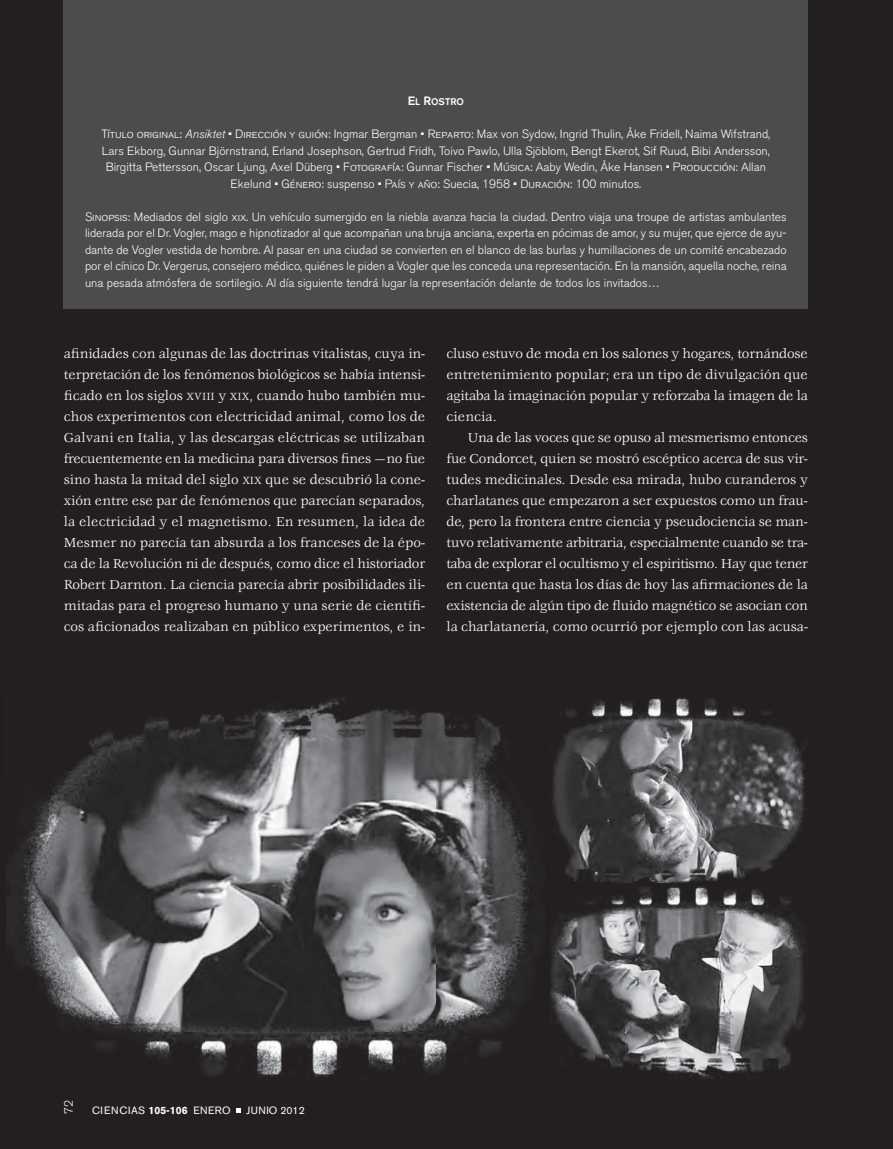
<style>
.page{position:relative;width:893px;height:1149px;background:#fff}
.page>*{position:absolute;margin:0;border:0;box-sizing:border-box;transform-origin:0 0}
.t1{font:14.25px/21px "Veljovic";color:#fff;text-align:justify}
.t2{font:300 12px/16.5px "Akzidenz Grotesk BE";color:#fff;text-align:center}
.t3{font:10.5px "Akzidenz Grotesk BE";letter-spacing:.04em;color:#fff}
.t4{font:10.5px "Akzidenz Grotesk BE";letter-spacing:.02em;color:#fff}
.t5{font:500 9.6px "Akzidenz Grotesk BE";color:#fff}
.s1{font-size:12px}
.s2{font-family:"Akzidenz Grotesk BE Light SC";font-weight:400}
.s3{font-style:italic}
.s4{font-size:11.4px}
.s5{font-weight:700}
</style>
<div class="page">
<div style="left:0;top:0;width:893px;height:1148px;background:#231f20"></div>
<svg style="left:236px;top:1108px;width:5px;height:4px"></svg>
<img style="left:550px;top:698px;width:255px;height:379px">
<img style="left:6px;top:698px;width:523px;height:379px">
<div style="left:64px;top:0;width:744px;height:308px;background:#4c4c4e"></div>
<p class="t5" style="left:408px;top:98px;width:58px"><span class="s1">E</span>L <span class="s1">R</span>OSTRO</p>
<p class="t2" style="left:101px;top:127px;width:670px"><span class="s2">Título original:</span> <span class="s3">Ansiktet</span> <span class="s2">• Dirección y guión:</span> Ingmar Bergman <span class="s2">• Reparto:</span> Max von Sydow, Ingrid Thulin, Åke Fridell, Naima Wifstrand, Lars Ekborg, Gunnar Björnstrand, Erland Josephson, Gertrud Fridh, Toivo Pawlo, Ulla Sjöblom, Bengt Ekerot, Sif Ruud, Bibi Andersson, Birgitta Pettersson, Oscar Ljung, Axel Düberg <span class="s2">• Fotografía:</span> Gunnar Fischer <span class="s2">• Música:</span> Aaby Wedin, Åke Hansen <span class="s2">• Producción:</span> Allan Ekelund <span class="s2">• Género:</span> suspenso <span class="s2">• País y año:</span> Suecia<span class="s2">,</span> 1958 <span class="s2">• Duración:</span> 100 minutos.</p>
<p class="t2" style="left:85px;top:210px;width:703px;text-align:justify"><span class="s2">Sinopsis:</span> Mediados del siglo <span class="s2">xix</span>. Un vehículo sumergido en la niebla avanza hacia la ciudad. Dentro viaja una troupe de artistas ambulantes liderada por el Dr. Vogler, mago e hipnotizador al que acompañan una bruja anciana, experta en pócimas de amor, y su mujer, que ejerce de ayu&shy;dan te de Vogler vestida de hombre. Al pasar en una ciudad se convierten en el blanco de las burlas y humillaciones de un comité encabezado por el cínico Dr. Vergerus, consejero médico, quiénes le piden a Vogler que les conceda una representación. En la mansión, aquella noche, reina una pesada atmósfera de sortilegio. Al día siguiente tendrá lugar la representación delante de todos los invitados…</p>
<p class="t1" style="left:64px;top:344px;width:363px">afinidades con algunas de las doctrinas vitalistas, cuya in&shy;ter pretación de los fenómenos biológicos se había inten si&shy;ficado en los siglos <span class="s4">XVIII</span> y <span class="s4">XIX</span>, cuando hubo también mu&shy;chos experimentos con electricidad animal, como los de Gal va ni en Italia, y las descargas eléctricas se utilizaban fre cuen temente en la medicina para diversos fines —no fue sino hasta la mitad del siglo <span class="s4">XIX</span> que se descubrió la co ne&shy;xión entre ese par de fenómenos que parecían separados, la electricidad y el magnetismo. En resumen, la idea de Mes mer no parecía tan absurda a los franceses de la épo&shy;ca de la Revolución ni de después, como dice el historiador Robert Darnton. La ciencia parecía abrir posibilidades ili&shy;mi ta das para el progreso humano y una serie de cientí fi&shy;cos aficionados realizaban en público experimentos, e in-</p>
<p class="t1" style="left:446px;top:344px;width:363px">clu so estuvo de moda en los salones y hogares, tornándose entretenimiento popular; era un tipo de divulgación que agitaba la imaginación popular y reforzaba la imagen de la ciencia.</p>
<p class="t1" style="left:446px;top:428px;width:363px;text-indent:21px">Una de las voces que se opuso al mesmerismo enton ces fue Condorcet, quien se mostró escéptico acerca de sus vir&shy;tu des medicinales. Desde esa mirada, hubo curanderos y charlatanes que empezaron a ser expuestos como un frau&shy;de, pero la frontera entre ciencia y pseudociencia se man&shy;tu vo relativamente arbitraria, especialmente cuando se tra&shy;ta ba de explorar el ocultismo y el espiritismo. Hay que tener en cuenta que hasta los días de hoy las afirmaciones de la existencia de algún tipo de fluido magnético se asocian con la charlatanería, como ocurrió por ejemplo con las acusa-</p>
<p class="t2" style="left:62px;top:1113px;width:15px;rotate:-90deg">72</p>
<p class="t3" style="left:92px;top:1106px;width:140px">CIENCIAS <span class="s5">105-106</span> ENERO</p>
<p class="t4" style="left:246px;top:1106px;width:60px">JUNIO 2012</p>
</div>
